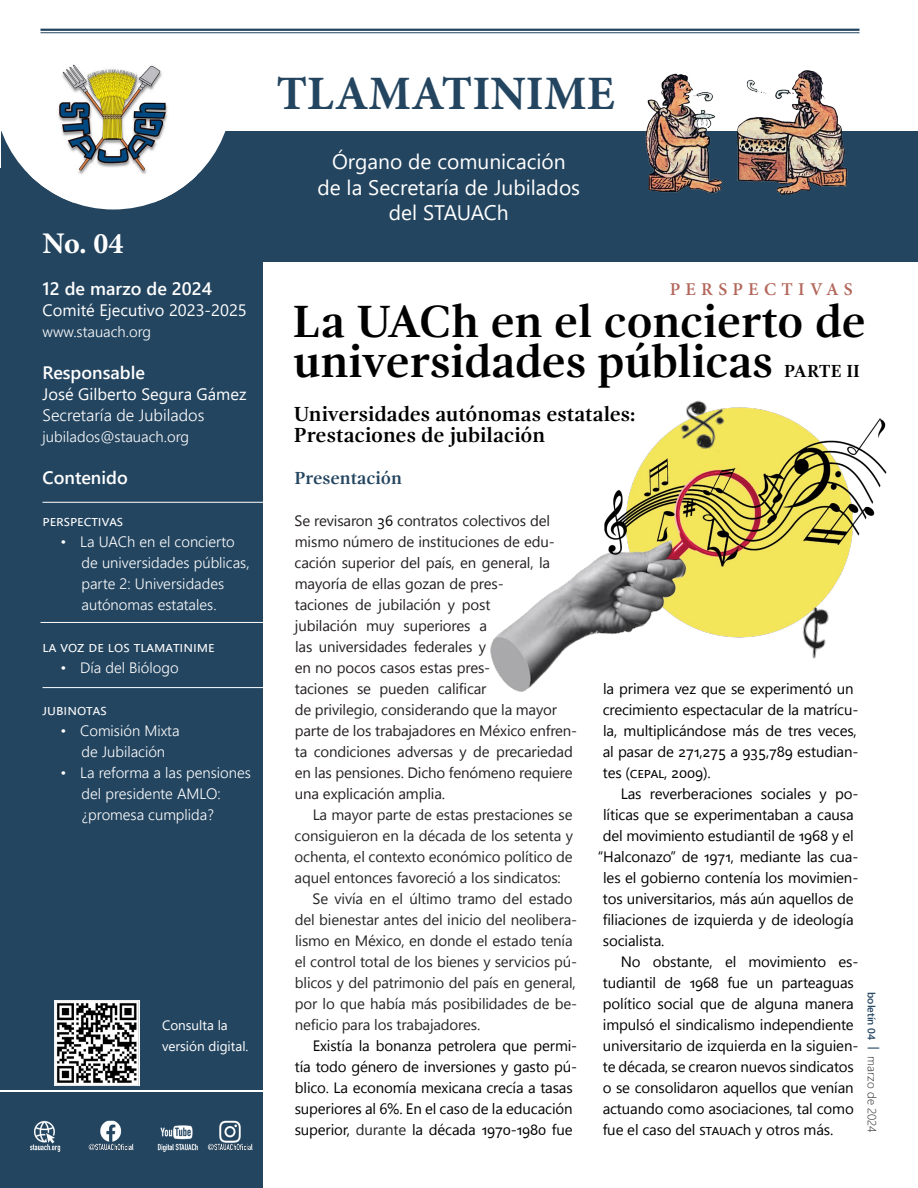
<style>
.page{position:relative;width:918px;height:1188px;background:#fff}
.page>*{position:absolute;margin:0;border:0;box-sizing:border-box;transform-origin:0 0}
.BOLETIN{font:700 48px "Minion Pro";color:#244560}
.Titulos{font:700 46.5px/40.5px "Gandhi Serif";letter-spacing:-.01em;color:#000}
.Numero__fecha__contenido{font:700 30px "Minion Pro";color:#fff}
.Subtitulo{font:700 21px/21px "Gandhi Serif";color:#000}
.BOLETIN-2{font:21px "Segoe UI";color:#fff}
.Numero__fecha__contenido-2{font:600 18px "Segoe UI";color:#fff}
.Seccion_margen{font:600 18px "Minion Pro";letter-spacing:.3em;color:#b4675b}
.Subtitulo-2{font:700 18px "Gandhi Serif";color:#244560}
.Titulos-2{font:700 18px "Gandhi Serif";color:#000}
.Numero__fecha__contenido-3{font:16.5px "Segoe UI";color:#fff}
.Numero__fecha__contenido-4{font:300 16.5px "Segoe UI";color:#fff}
.Cuerpo_de_texto_sangrado{font:15px/21px "Segoe UI Historic";letter-spacing:-.01em;color:#000}
.Cuerpo_de_texto{font:15px/21px "Segoe UI Historic";letter-spacing:-.01em;color:#231f20}
.Cuerpo_de_texto_sangrado-2{font:15px/21px "Segoe UI Historic";letter-spacing:-.01em;color:#252525;text-align:justify}
.Numero__fecha__contenido-5{font:300 15px/21px "Segoe UI";color:#fff}
.Contenido_Secciones{font:15px "Segoe UI";color:#fff}
.Codigo_QR{font:13.5px/21px "Segoe UI";color:#fff}
.t1{font:300 12px "Segoe UI";color:#231f20}
.s1{font-family:"Segoe UI";color:#000}
.s2{color:#252525}
.s3{font-family:"Segoe UI"}
.s4{font-weight:600;font-size:10.5px;color:#244560}
.s5{font-weight:400;font-size:13.5px;color:#244560}
</style>
<div class="page">
<div style="left:0;top:1092px;width:262px;height:96px;background:#244560"></div>
<div style="left:1px;top:132px;width:916px;height:130px;background:#244560"></div>
<img style="left:638px;top:70px;width:217px;height:125px">
<div style="left:0;top:169px;width:262px;height:921px;background:#244560"></div>
<svg style="left:0;top:28px;width:233px;height:182px"></svg>
<img style="left:28px;top:32px;width:169px;height:170px">
<hr style="left:43px;top:502px;width:225px;height:1px;background:#fff">
<hr style="left:43px;top:687px;width:225px;height:1px;background:#fff">
<hr style="left:40px;top:622px;width:226px;height:1px;background:#fff">
<img style="left:30px;top:1107px;width:233px;height:62px">
<img style="left:55px;top:1001px;width:84px;height:84px">
<img style="left:490px;top:408px;width:397px;height:284px">
<hr style="left:40px;top:29px;width:820px;height:2px;background:#244560">
<hr style="left:40px;top:32px;width:820px;height:1px;background:#244560">
<img style="left:667px;top:400px;width:89px;height:56px">
<img style="left:756px;top:601px;width:88px;height:75px">
<p class="Numero__fecha__contenido" style="left:43px;top:222px;width:82px">No. 04</p>
<p class="Numero__fecha__contenido-2" style="left:43px;top:271px;width:171px">12 de marzo de 2024</p>
<p class="Numero__fecha__contenido-3" style="left:43px;top:294px;width:206px">Comité Ejecutivo 2023-2025</p>
<p class="Numero__fecha__contenido-5" style="left:43px;top:319px;width:110px">www.stauach.org</p>
<p class="Numero__fecha__contenido-2" style="left:43px;top:355px;width:104px">Responsable</p>
<p class="Numero__fecha__contenido-3" style="left:43px;top:378px;width:205px">José Gilberto Segura Gámez</p>
<p class="Numero__fecha__contenido-4" style="left:43px;top:399px;width:163px">Secretaría de Jubilados</p>
<p class="Numero__fecha__contenido-5" style="left:43px;top:424px;width:148px">jubilados@stauach.org</p>
<p class="Numero__fecha__contenido-2" style="left:43px;top:460px;width:87px">Contenido</p>
<p class="Contenido_Secciones" style="left:43px;top:506px;width:82px">perspectivas</p>
<p class="Numero__fecha__contenido-5" style="left:82px;top:529px;width:170px;text-indent:-21px">• La UACh en el concierto de universidades públicas, parte 2: Universidades autónomas estatales.</p>
<p class="Contenido_Secciones" style="left:43px;top:632px;width:174px">la voz de los tlamatinime</p>
<p class="Numero__fecha__contenido-5" style="left:61px;top:655px;width:120px">• Día del Biólogo</p>
<p class="Contenido_Secciones" style="left:43px;top:695px;width:66px">jubinotas</p>
<p class="Numero__fecha__contenido-5" style="left:61px;top:718px;width:120px;text-align:center">• Comisión Mixta de Jubilación</p>
<p class="Numero__fecha__contenido-5" style="left:82px;top:760px;width:171px;text-indent:-21px">• La reforma a las pensiones del presidente AMLO: ¿promesa cumplida?</p>
<p class="Codigo_QR" style="left:162px;top:1013px;width:88px">Consulta la versión digital.</p>
<p class="BOLETIN" style="left:276px;top:59px;width:340px">TLAMATINIME</p>
<p class="BOLETIN-2" style="left:332px;top:142px;width:235px">Órgano de comunicación</p>
<p class="BOLETIN-2" style="left:318px;top:167px;width:264px">de la Secretaría de Jubilados</p>
<p class="BOLETIN-2" style="left:389px;top:193px;width:121px">del STAUACh</p>
<p class="Seccion_margen" style="left:670px;top:277px;width:185px">PERSPECTIVAS</p>
<p class="Titulos" style="left:292px;top:301px;width:575px">La UACh en el concierto de universidades públicas</p>
<p class="Titulos-2" style="left:784px;top:361px;width:77px">PARTE II</p>
<p class="Subtitulo" style="left:294px;top:403px;width:343px">Universidades autónomas estatales:<br>Prestaciones de jubilación</p>
<p class="Subtitulo-2" style="left:294px;top:467px;width:109px">Presentación</p>
<p class="Cuerpo_de_texto" style="left:295px;top:510px;width:284px">Se revisaron <span class="s1">36</span> contratos colectivos del mismo número de instituciones de edu&shy;cación superior del país, en general, la mayoría de ellas gozan de pres-<br>taciones de jubilación y post<br>jubilación muy superiores a<br>las universidades federales y<br>en no pocos casos estas pres-<br>taciones se pueden calificar<br>de privilegio, considerando que la mayor parte de los trabajadores en México enfren&shy;ta condiciones adversas y de precariedad en las pensiones. Dicho fenómeno requiere una explicación amplia.</p>
<p class="Cuerpo_de_texto_sangrado-2" style="left:295px;top:804px;width:280px;text-indent:18px">La mayor parte de estas prestaciones se consiguieron en la década de los setenta y ochenta, el contexto económico político de aquel entonces favoreció a los sindicatos:</p>
<p class="Cuerpo_de_texto_sangrado-2" style="left:295px;top:888px;width:284px;text-align:left;text-indent:18px">Se vivía en el último tramo del estado del bienestar antes del inicio del neolibera&shy;lismo en México, en donde el estado tenía el control total de los bienes y servicios pú&shy;blicos y del patrimonio del país en general, por lo que había más posibilidades de be&shy;neficio para los trabajadores.</p>
<p class="Cuerpo_de_texto_sangrado" style="left:295px;top:1035px;width:284px;text-indent:18px">Existía la bonanza petrolera que permi&shy;tía todo género de inversiones y gasto pú&shy;blico. La economía mexicana crecía a tasas superiores al 6%. En el caso de la educación superior, <span class="s2">durante</span> la década <span class="s3">1970-1980</span> fue</p>
<p class="Cuerpo_de_texto_sangrado" style="left:603px;top:678px;width:257px">la primera vez que se experimentó un crecimiento espectacular de la matrícu&shy;la, multiplicándose más de tres veces, al pasar de <span class="s3">271,275</span> a <span class="s3">935,789</span> estudian&shy;tes (<span class="s3">cepal</span>, <span class="s3">2009</span>).</p>
<p class="Cuerpo_de_texto_sangrado" style="left:621px;top:783px;width:239px">Las reverberaciones sociales y po-</p>
<p class="Cuerpo_de_texto_sangrado" style="left:603px;top:804px;width:252px">líticas que se experimentaban a causa</p>
<p class="Cuerpo_de_texto_sangrado" style="left:603px;top:825px;width:252px">del movimiento estudiantil de <span class="s3">1968</span> y el</p>
<p class="Cuerpo_de_texto_sangrado" style="left:598px;top:846px;width:262px">“Halconazo” de <span class="s3">1971</span>, mediante las cua-</p>
<p class="Cuerpo_de_texto_sangrado" style="left:603px;top:867px;width:257px">les el gobierno contenía los movimien-</p>
<p class="Cuerpo_de_texto_sangrado" style="left:603px;top:888px;width:252px">tos universitarios, más aún aquellos de</p>
<p class="Cuerpo_de_texto_sangrado" style="left:603px;top:909px;width:252px">filiaciones de izquierda y de ideología</p>
<p class="Cuerpo_de_texto_sangrado" style="left:603px;top:930px;width:63px">socialista.</p>
<p class="Cuerpo_de_texto_sangrado" style="left:603px;top:951px;width:257px;text-indent:18px">No obstante, el movimiento es&shy;tudiantil de <span class="s3">1968</span> fue un parteaguas político social que de alguna manera impulsó el sindicalismo independiente universitario de izquierda en la siguien&shy;te década, se crearon nuevos sindicatos o se consolidaron aquellos que venían actuando como asociaciones, tal como fue el caso del <span class="s3">stauac</span>h y otros más.</p>
<p class="t1" style="left:883px;top:992px;width:142px;rotate:90deg"><span class="s4">boletín 04</span> <span class="s5">꘡</span> marzo de 2024</p>
</div>
